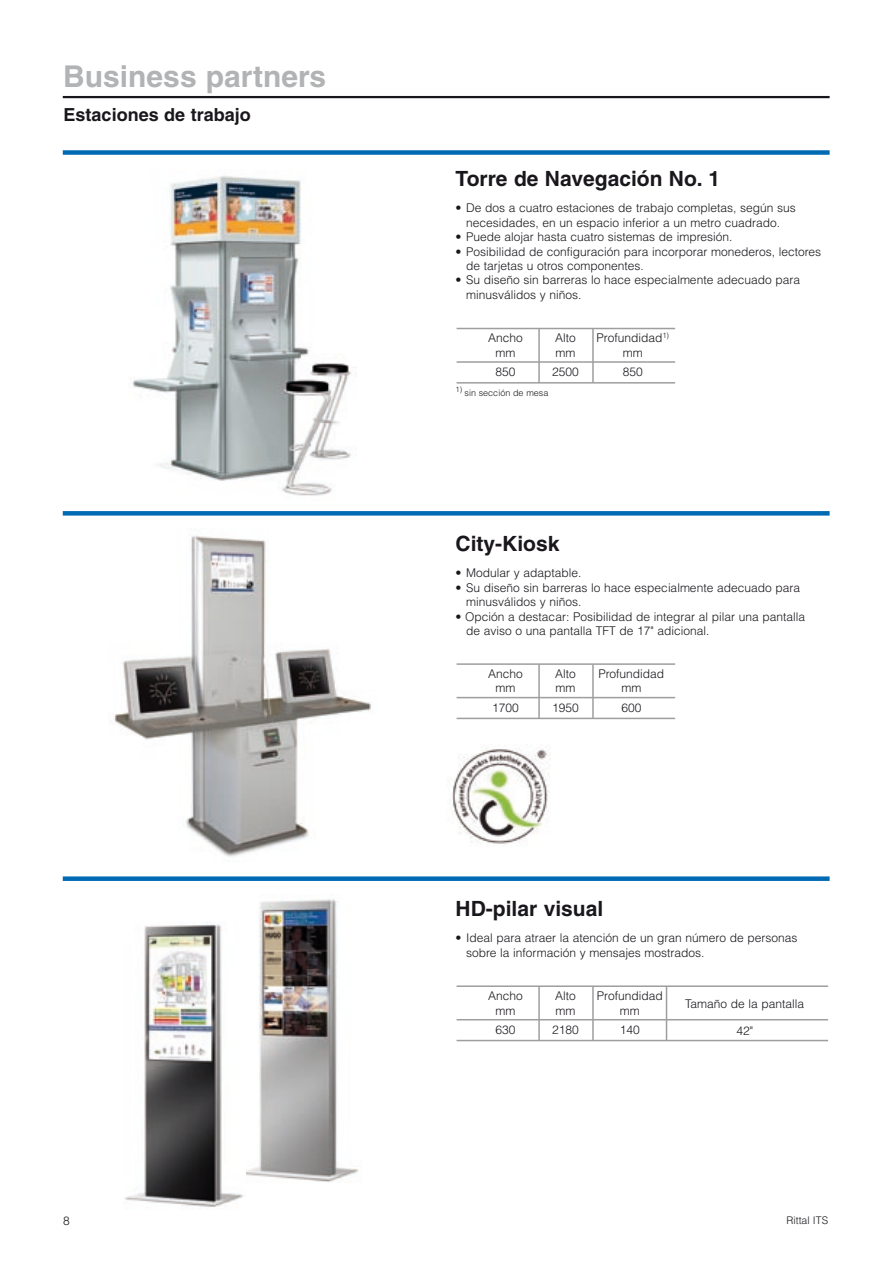
<style>
.page{position:relative;width:893px;height:1263px;background:#fff}
.page>*{position:absolute;margin:0;border:0;box-sizing:border-box;transform-origin:0 0}
.t1{font:700 30px "Helvetica";color:#b1b3b4}
.t2{font:700 21px "Helvetica";color:#1a171c}
.t3{font:700 18px "Helvetica";color:#1a171c}
.t4{font:300 12px/14.4px "Helvetica";color:#1a171c}
.t5{font:300 10.5px "Helvetica";color:#1a171c}
.t6{font:300 9px "Helvetica";color:#1a171c}
</style>
<div class="page">
<img style="left:246px;top:899px;width:113px;height:284px">
<img style="left:124px;top:922px;width:120px;height:285px">
<hr style="left:63px;top:96px;width:767px;height:2px;background:#1a171c">
<img style="left:114px;top:535px;width:257px;height:322px">
<img style="left:452px;top:744px;width:99px;height:100px">
<hr style="left:457px;top:663px;width:218px;height:2px;background:#9d9ea0">
<hr style="left:457px;top:697px;width:218px;height:1px;background:#9d9ea0">
<hr style="left:457px;top:718px;width:218px;height:1px;background:#9d9ea0">
<hr style="left:538px;top:664px;width:2px;height:54px;background:#9d9ea0">
<hr style="left:592px;top:664px;width:2px;height:54px;background:#9d9ea0">
<div style="left:63px;top:150px;width:767px;height:5px;background:#006ab3"></div>
<div style="left:63px;top:511px;width:767px;height:5px;background:#006ab3"></div>
<div style="left:63px;top:876px;width:767px;height:5px;background:#006ab3"></div>
<img style="left:132px;top:176px;width:220px;height:320px">
<hr style="left:457px;top:328px;width:218px;height:1px;background:#9d9ea0">
<hr style="left:457px;top:361px;width:218px;height:2px;background:#9d9ea0">
<hr style="left:457px;top:382px;width:218px;height:2px;background:#9d9ea0">
<hr style="left:538px;top:329px;width:2px;height:54px;background:#9d9ea0">
<hr style="left:592px;top:329px;width:2px;height:54px;background:#9d9ea0">
<hr style="left:457px;top:985px;width:371px;height:2px;background:#9d9ea0">
<hr style="left:457px;top:1019px;width:371px;height:1px;background:#9d9ea0">
<hr style="left:457px;top:1040px;width:371px;height:1px;background:#9d9ea0">
<hr style="left:538px;top:986px;width:2px;height:54px;background:#9d9ea0">
<hr style="left:592px;top:986px;width:2px;height:54px;background:#9d9ea0">
<hr style="left:666px;top:986px;width:1px;height:54px;background:#9d9ea0">
<h1 class="t1" style="left:63px;top:59px;width:264px">Business partners</h1>
<h3 class="t3" style="left:64px;top:104px;width:189px">Estaciones de trabajo</h3>
<h2 class="t2" style="left:456px;top:166px;width:266px">Torre de Navegación No. 1</h2>
<p class="t4" style="left:456px;top:201px;width:342px;text-align:center">• De dos a cuatro estaciones de trabajo completas, según sus necesidades, en un espacio inferior a un metro cuadrado.</p>
<p class="t4" style="left:456px;top:229px;width:278px">• Puede alojar hasta cuatro sistemas de impresión.</p>
<p class="t4" style="left:466px;top:244px;width:357px;text-indent:-10px">• Posibilidad de configuración para incorporar monederos, lectores de tarjetas u otros componentes.</p>
<p class="t4" style="left:466px;top:273px;width:335px;text-indent:-10px">• Su diseño sin barreras lo hace especialmente adecuado para minusválidos y niños.</p>
<p class="t4" style="left:488px;top:331px;width:36px">Ancho</p>
<p class="t4" style="left:555px;top:331px;width:22px">Alto</p>
<p class="t4" style="left:597px;top:331px;width:74px">Profundidad<sup>1)</sup></p>
<p class="t4" style="left:495px;top:345px;width:21px">mm</p>
<p class="t4" style="left:555px;top:345px;width:21px">mm</p>
<p class="t4" style="left:623px;top:345px;width:21px">mm</p>
<p class="t4" style="left:495px;top:364px;width:22px">850</p>
<p class="t4" style="left:552px;top:364px;width:28px">2500</p>
<p class="t4" style="left:623px;top:364px;width:22px">850</p>
<p class="t6" style="left:456px;top:387px;width:94px"><sup>1)</sup> sin sección de mesa</p>
<h2 class="t2" style="left:456px;top:531px;width:105px">City-Kiosk</h2>
<p class="t4" style="left:456px;top:566px;width:127px">• Modular y adaptable.</p>
<p class="t4" style="left:466px;top:580px;width:335px;text-indent:-10px">• Su diseño sin barreras lo hace especialmente adecuado para minusválidos y niños.</p>
<p class="t4" style="left:466px;top:609px;width:340px;text-indent:-10px">• Opción a destacar: Posibilidad de integrar al pilar una pantalla de aviso o una pantalla TFT de 17" adicional.</p>
<p class="t4" style="left:488px;top:666px;width:36px">Ancho</p>
<p class="t4" style="left:555px;top:666px;width:22px">Alto</p>
<p class="t4" style="left:598px;top:666px;width:67px">Profundidad</p>
<p class="t4" style="left:495px;top:680px;width:21px">mm</p>
<p class="t4" style="left:555px;top:680px;width:21px">mm</p>
<p class="t4" style="left:621px;top:680px;width:21px">mm</p>
<p class="t4" style="left:492px;top:700px;width:28px">1700</p>
<p class="t4" style="left:552px;top:700px;width:28px">1950</p>
<p class="t4" style="left:621px;top:700px;width:22px">600</p>
<h2 class="t2" style="left:456px;top:895px;width:149px">HD-pilar visual</h2>
<p class="t4" style="left:466px;top:930px;width:333px;text-indent:-10px">• Ideal para atraer la atención de un gran número de personas sobre la información y mensajes mostrados.</p>
<p class="t4" style="left:488px;top:988px;width:36px">Ancho</p>
<p class="t4" style="left:555px;top:988px;width:22px">Alto</p>
<p class="t4" style="left:597px;top:988px;width:67px">Profundidad</p>
<p class="t4" style="left:495px;top:1003px;width:21px">mm</p>
<p class="t4" style="left:555px;top:1003px;width:21px">mm</p>
<p class="t4" style="left:620px;top:1003px;width:21px">mm</p>
<p class="t4" style="left:495px;top:1022px;width:22px">630</p>
<p class="t4" style="left:552px;top:1022px;width:28px">2180</p>
<p class="t4" style="left:620px;top:1022px;width:22px">140</p>
<p class="t4" style="left:685px;top:996px;width:121px">Tamaño de la pantalla</p>
<p class="t4" style="left:736px;top:1023px;width:18px">42"</p>
<p class="t4" style="left:63px;top:1213px;width:8px">8</p>
<p class="t5" style="left:786px;top:1213px;width:43px">Rittal ITS</p>
</div>
